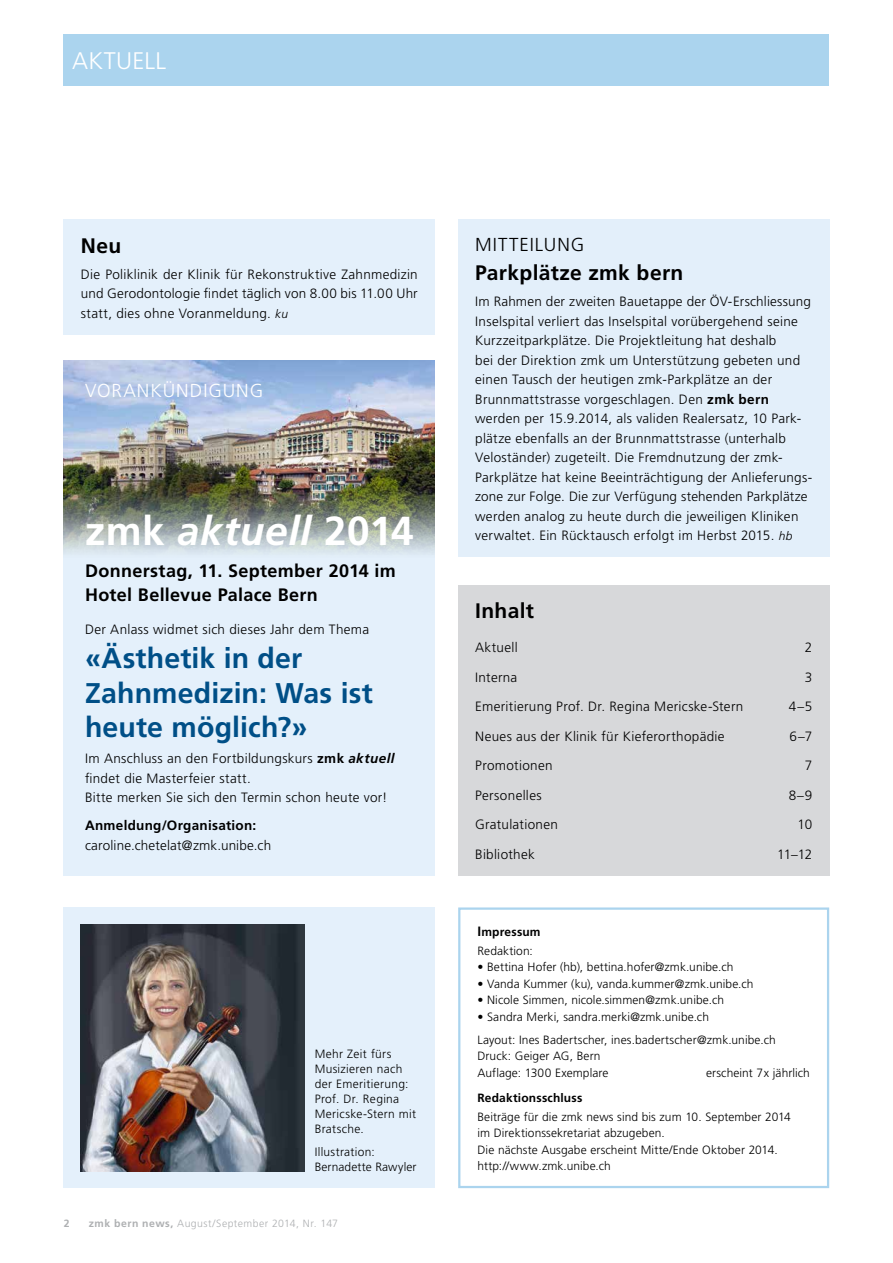
<style>
.page{position:relative;width:893px;height:1263px;background:#fff}
.page>*{position:absolute;margin:0;border:0;box-sizing:border-box;transform-origin:0 0}
.t1{font:700 40.5px "Frutiger";letter-spacing:.01em;color:#fff}
.t2{font:700 28.5px/34.5px "Frutiger";letter-spacing:.005em;color:#004f87}
.t3{font:300 24px "Frutiger";letter-spacing:.015em;color:#fff}
.t4{font:700 21px "Frutiger";letter-spacing:.015em;color:#000}
.t5{font:300 18.75px "Frutiger";letter-spacing:.045em;color:#fff}
.t6{font:300 18.75px "Frutiger";letter-spacing:.055em;color:#000}
.t7{font:700 18px/24px "Frutiger";letter-spacing:.02em;color:#000}
.t8{font:300 13.5px/19.5px "Frutiger";letter-spacing:.02em;color:#000}
.t9{font:700 13.5px "Frutiger";letter-spacing:.02em;color:#000}
.t10{font:300 12px/16.5px "Frutiger";letter-spacing:.01em;color:#000}
.t11{font:300 12px/15px "Frutiger";letter-spacing:.03em;color:#000}
.t12{font:700 12px "Frutiger";letter-spacing:.015em;color:#000}
.t13{font:300 10.5px "Frutiger";letter-spacing:.04em;color:#aeb0b2}
.t14{font:700 10.5px "Frutiger";color:#aeb0b2}
.s1{font-style:italic;font-size:12px}
.s2{font-style:italic}
.s3{font-weight:700}
.s4{font-weight:700;font-style:italic}
.s5{font-weight:700;font-size:13.5px}
</style>
<div class="page">
<div style="left:64px;top:34px;width:765px;height:51px;background:#abd4ee"></div>
<div style="left:458px;top:585px;width:371px;height:291px;background:#d7d8da"></div>
<div style="left:458px;top:907px;width:371px;height:281px;border:2px solid #abd4ee"></div>
<div style="left:458px;top:219px;width:371px;height:338px;background:#e3effa"></div>
<div style="left:64px;top:439px;width:371px;height:436px;background:#e4f0fb"></div>
<img style="left:64px;top:361px;width:371px;height:193px">
<div style="left:64px;top:907px;width:371px;height:281px;background:#e4f0fb"></div>
<img style="left:81px;top:924px;width:223px;height:247px">
<div style="left:64px;top:219px;width:371px;height:116px;background:#e4f0fb"></div>
<h3 class="t3" style="left:72px;top:47px;width:95px">Aktuell</h3>
<h3 class="t4" style="left:81px;top:233px;width:42px">Neu</h3>
<p class="t8" style="left:81px;top:264px;width:338px;text-align:justify">Die Poliklinik der Klinik für Rekonstruktive Zahnmedizin und Gerodontologie findet täglich von 8.00 bis 11.00 Uhr statt, dies ohne Voranmeldung. <span class="s1">ku</span></p>
<h3 class="t5" style="left:85px;top:380px;width:40px">Vorank</h3>
<h3 class="t5" style="left:163px;top:380px;width:102px">ündigung</h3>
<h1 class="t1" style="left:85px;top:507px;width:330px">zmk <span class="s2">aktuell</span> 2014</h1>
<h3 class="t7" style="left:85px;top:559px;width:312px">Donnerstag, 11. September 2014 im<br>Hotel Bellevue Palace Bern</h3>
<p class="t8" style="left:85px;top:619px;width:286px">Der Anlass widmet sich dieses Jahr dem Thema</p>
<h2 class="t2" style="left:85px;top:641px;width:289px">«Ästhetik in der<br>Zahnmedizin: Was ist heute möglich?»</h2>
<p class="t8" style="left:85px;top:749px;width:311px">Im Anschluss an den Fortbildungskurs <span class="s3">zmk</span> <span class="s4">aktuell </span>findet die Masterfeier statt.<br>Bitte merken Sie sich den Termin schon heute vor!</p>
<p class="t9" style="left:85px;top:817px;width:173px">Anmeldung/Organisation:</p>
<p class="t8" style="left:85px;top:835px;width:188px">caroline.chetelat@zmk.unibe.ch</p>
<p class="t11" style="left:315px;top:1046px;width:103px">Mehr Zeit fürs<br>Musizieren nach der Emeritierung:<br>Prof. Dr. Regina<br>Mericske-Stern mit<br>Bratsche.</p>
<p class="t10" style="left:315px;top:1144px;width:103px;line-height:15px">Illustration:<br>Bernadette Rawyler</p>
<p class="t14" style="left:64px;top:1217px;width:7px">2</p>
<p class="t13" style="left:89px;top:1218px;width:251px"><span class="s3">zmk bern news,</span> August/September 2014, Nr. 147</p>
<h3 class="t6" style="left:475px;top:234px;width:96px">Mitteilung</h3>
<h3 class="t4" style="left:475px;top:261px;width:210px">Parkplätze zmk bern</h3>
<p class="t8" style="left:475px;top:292px;width:338px">Im Rahmen der zweiten Bauetappe der ÖV-Erschliessung Inselspital verliert das Inselspital vorübergehend seine Kurzzeitparkplätze. Die Projektleitung hat deshalb<br>bei der Direktion zmk um Unterstützung gebeten und einen Tausch der heutigen zmk-Parkplätze an der Brunnmattstrasse vorgeschlagen. Den <span class="s3">zmk bern </span>werden per 15.9.2014, als validen Realersatz, 10 Park&shy;plätze ebenfalls an der Brunnmattstrasse (unterhalb Veloständer) zugeteilt. Die Fremdnutzung der zmk-Parkplätze hat keine Beeinträchtigung der Anlieferungs&shy;zone zur Folge. Die zur Verfügung stehenden Parkplätze werden analog zu heute durch die jeweiligen Kliniken verwaltet. Ein Rücktausch erfolgt im Herbst 2015. <span class="s1">hb</span></p>
<h3 class="t4" style="left:475px;top:599px;width:60px">Inhalt</h3>
<p class="t8" style="left:475px;top:638px;width:44px">Aktuell</p>
<p class="t8" style="left:805px;top:638px;width:9px">2</p>
<p class="t8" style="left:475px;top:667px;width:44px">Interna</p>
<p class="t8" style="left:805px;top:667px;width:9px">3</p>
<p class="t8" style="left:475px;top:697px;width:270px">Emeritierung Prof. Dr. Regina Mericske-Stern</p>
<p class="t8" style="left:789px;top:697px;width:25px">4–5</p>
<p class="t8" style="left:475px;top:726px;width:251px">Neues aus der Klinik für Kieferorthopädie</p>
<p class="t8" style="left:789px;top:726px;width:24px">6–7</p>
<p class="t8" style="left:475px;top:756px;width:79px">Promotionen</p>
<p class="t8" style="left:805px;top:756px;width:9px">7</p>
<p class="t8" style="left:475px;top:785px;width:68px">Personelles</p>
<p class="t8" style="left:789px;top:785px;width:25px">8–9</p>
<p class="t8" style="left:475px;top:815px;width:84px">Gratulationen</p>
<p class="t8" style="left:797px;top:815px;width:16px">10</p>
<p class="t8" style="left:475px;top:844px;width:61px">Bibliothek</p>
<p class="t8" style="left:777px;top:844px;width:36px">11–12</p>
<p class="t10" style="left:477px;top:922px;width:65px;line-height:18.6px"><span class="s5">I</span><span class="s3">mpressum<br></span>Redaktion:</p>
<p class="t10" style="left:477px;top:959px;width:257px">• Bettina Hofer (hb), bettina.hofer@zmk.unibe.ch</p>
<p class="t10" style="left:477px;top:975px;width:278px">• Vanda Kummer (ku), vanda.kummer@zmk.unibe.ch</p>
<p class="t10" style="left:477px;top:992px;width:248px">• Nicole Simmen, nicole.simmen@zmk.unibe.ch</p>
<p class="t10" style="left:477px;top:1005px;width:300px;line-height:23px">• Sandra Merki, sandra.merki@zmk.unibe.ch<br>Layout: Ines Badertscher, ines.badertscher@zmk.unibe.ch</p>
<p class="t10" style="left:477px;top:1047px;width:133px">Druck: Geiger AG, Bern<br>Auflage: 1300 Exemplare</p>
<p class="t10" style="left:706px;top:1064px;width:105px">erscheint 7x jährlich</p>
<p class="t12" style="left:477px;top:1091px;width:106px">Redaktionsschluss</p>
<p class="t10" style="left:477px;top:1108px;width:315px">Beiträge für die zmk news sind bis zum 10. September 2014 im Direktionssekretariat abzugeben.<br>Die nächste Ausgabe erscheint Mitte/Ende Oktober 2014. http://www.zmk.unibe.ch</p>
</div>
